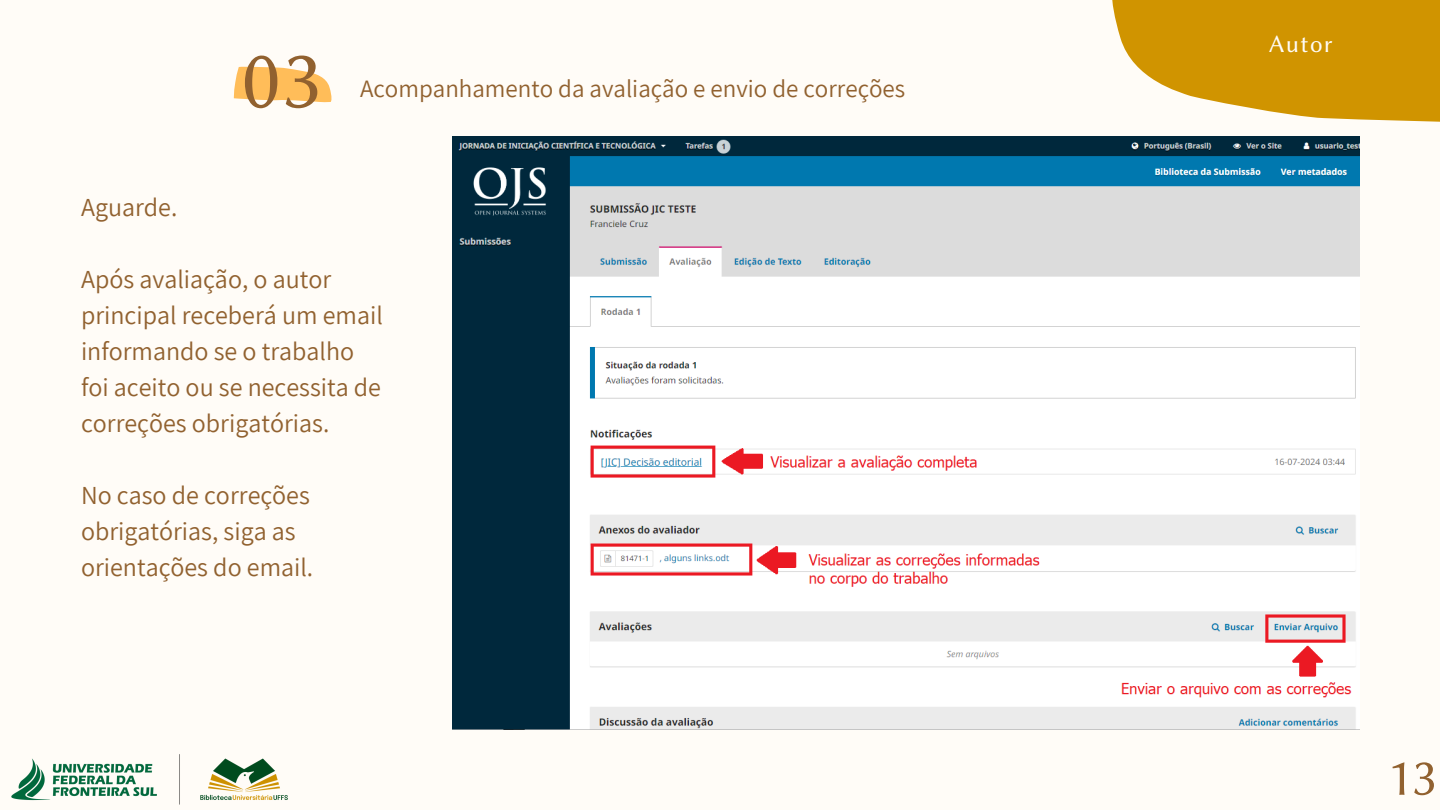
<style>
.page{position:relative;width:1440px;height:810px;background:#fffcf7}
.page>*{position:absolute;margin:0;border:0;box-sizing:border-box;transform-origin:0 0}
.t1{font:85px "Lin Biolinum O";color:#91612f}
.t2{font:53px "Lin Biolinum O";color:#91612f}
.t3{font:26px/36px "Assistant";color:#91612f}
.t4{font:25px "Assistant";color:#91612f}
.t5{font:25px "Lin Biolinum O";letter-spacing:.05em;color:#fffcf7}
</style>
<div class="page">
<svg style="left:233px;top:66px;width:99px;height:36px"></svg>
<img style="left:11px;top:754px;width:277px;height:51px">
<svg style="left:1112px;top:0;width:328px;height:122px;background:#d7a325"></svg>
<img style="left:452px;top:137px;width:907px;height:592px">
<h1 class="t3" style="left:81px;top:188px;width:98px">Aguarde.</h1>
<p class="t1" style="left:242px;top:31px;width:81px">03</p>
<h1 class="t4" style="left:360px;top:71px;width:547px">Acompanhamento da avaliação e envio de correções</h1>
<h1 class="t3" style="left:81px;top:260px;width:303px">Após avaliação, o autor principal receberá um email informando se o trabalho foi aceito ou se necessita de correções obrigatórias.</h1>
<h1 class="t3" style="left:81px;top:476px;width:234px">No caso de correções obrigatórias, siga as orientações do email.</h1>
<h1 class="t5" style="left:1269px;top:30px;width:66px">Autor</h1>
<p class="t2" style="left:1387px;top:747px;width:51px">13</p>
</div>
